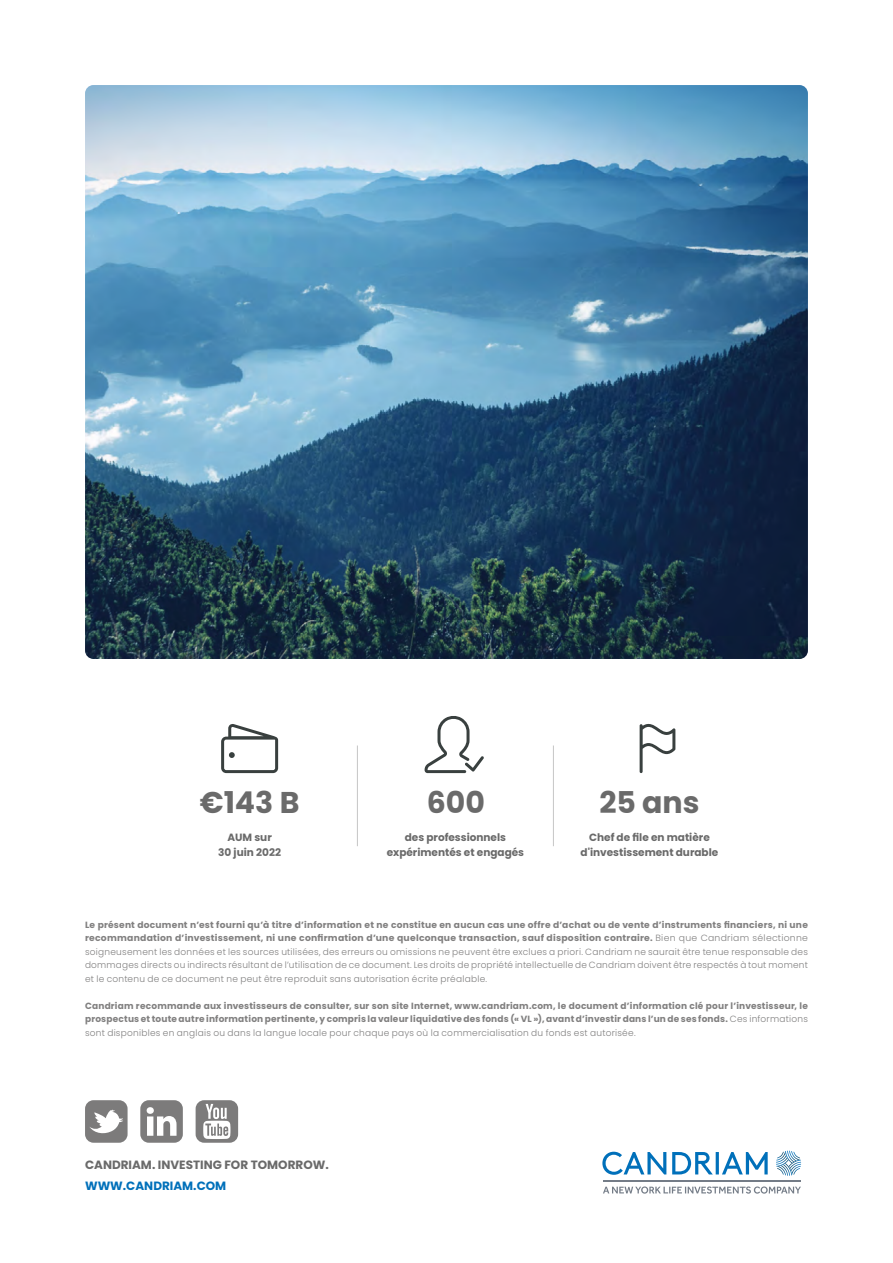
<style>
.page{position:relative;width:893px;height:1263px;background:#fff}
.page>*{position:absolute;margin:0;border:0;box-sizing:border-box;transform-origin:0 0}
.t1{font:700 30px "Poppins";color:#6a6a6a}
.t2{font:700 12px "Poppins";color:#6a6a6a}
.t3{font:700 12px "Poppins";color:#0070ba}
.t4{font:700 10.5px/15px "Poppins";color:#6a6a6a;text-align:center}
.t5{font:300 9px/13.5px "Poppins";letter-spacing:.025em;color:#818080;text-align:justify}
.t6{font:700 9px/13.5px "Poppins";letter-spacing:.02em;color:#818080;text-align:justify}
.s1{font-weight:700}
.s2{font-weight:300}
</style>
<div class="page">
<img style="left:85px;top:85px;width:723px;height:574px">
<div style="left:140px;top:1100px;width:43px;height:43px;background:#7c7b7b;border-radius:9px"></div>
<svg style="left:147px;top:1107px;width:30px;height:29px"></svg>
<div style="left:196px;top:1100px;width:42px;height:43px;background:#7c7b7b;border-radius:9px"></div>
<svg style="left:203px;top:1104px;width:27px;height:35px"></svg>
<div style="left:85px;top:1100px;width:43px;height:43px;background:#7c7b7b;border-radius:9px"></div>
<svg style="left:89px;top:1109px;width:34px;height:25px"></svg>
<svg style="left:776px;top:1151px;width:25px;height:25px"></svg>
<svg style="left:603px;top:1186px;width:198px;height:7px"></svg>
<hr style="left:603px;top:1181px;width:198px;height:1px;background:#747c87">
<svg style="left:602px;top:1152px;width:166px;height:23px"></svg>
<hr style="left:357px;top:745px;width:1px;height:101px;background:#c6c6c6">
<hr style="left:553px;top:745px;width:1px;height:101px;background:#c6c6c6">
<svg style="left:425px;top:716px;width:59px;height:57px"></svg>
<svg style="left:221px;top:724px;width:57px;height:49px"></svg>
<svg style="left:640px;top:723px;width:35px;height:50px"></svg>
<h1 class="t1" style="left:200px;top:785px;width:101px">€143 B</h1>
<p class="t4" style="left:218px;top:830px;width:64px">AUM sur<br>30 juin 2022</p>
<h1 class="t1" style="left:427px;top:785px;width:60px">600</h1>
<p class="t4" style="left:387px;top:830px;width:139px">des professionnels expérimentés et engagés</p>
<h1 class="t1" style="left:599px;top:785px;width:102px">25 ans</h1>
<p class="t4" style="left:581px;top:830px;width:139px">Chef de file en matière d'investissement durable</p>
<p class="t5" style="left:85px;top:918px;width:724px"><span class="s1">Le présent document n’est fourni qu’à titre d’information et ne constitue en aucun cas une offre d’achat ou de vente d’instruments financiers, ni une recommandation d’investissement, ni une confirmation d’une quelconque transaction, sauf disposition contraire.</span> Bien que Candriam sélectionne soigneusement les données et les sources utilisées, des erreurs ou omissions ne peuvent être exclues a priori. Candriam ne saurait être tenue responsable des dommages directs ou indirects résultant de l’utilisation de ce document. Les droits de propriété intellectuelle de Candriam doivent être respectés à tout moment et le contenu de ce document ne peut être reproduit sans autorisation écrite préalable.</p>
<p class="t6" style="left:85px;top:999px;width:724px">Candriam recommande aux investisseurs de consulter, sur son site Internet, www.candriam.com, le document d’information clé pour l’investisseur, le prospectus et toute autre information pertinente, y compris la valeur liquidative des fonds (« VL »), avant d’investir dans l’un de ses fonds. <span class="s2">Ces informations sont disponibles en anglais ou dans la langue locale pour chaque pays où la commercialisation du fonds est autorisée.</span></p>
<h2 class="t2" style="left:85px;top:1158px;width:245px">CANDRIAM. INVESTING FOR TOMORROW.</h2>
<h2 class="t3" style="left:85px;top:1179px;width:143px">WWW.CANDRIAM.COM</h2>
</div>
